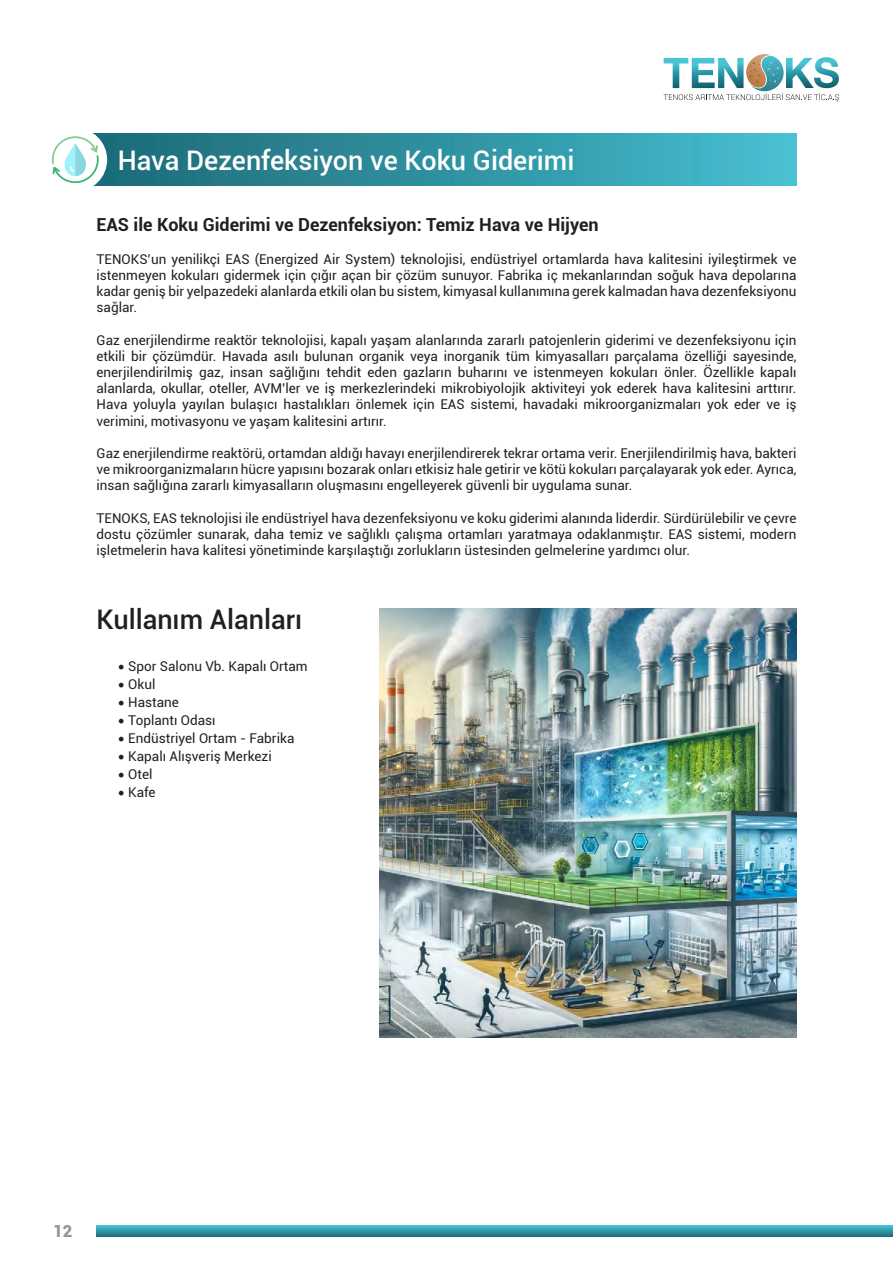
<style>
.page{position:relative;width:893px;height:1263px;background:#fff}
.page>*{position:absolute;margin:0;border:0;box-sizing:border-box;transform-origin:0 0}
.t1{font:500 27px "Roboto";color:#fff}
.t2{font:500 27px "Roboto";color:#231f20}
.t3{font:700 18px "Roboto";color:#231f20}
.t4{font:900 16.5px "Roboto";color:#939598}
.t5{font:13.5px/16.2px "Roboto";color:#231f20;text-align:justify}
.s1{font-family:"Minion Pro";font-size:18px}
</style>
<div class="page">
<svg style="left:664px;top:54px;width:175px;height:48px"></svg>
<svg style="left:96px;top:1225px;width:797px;height:12px"></svg>
<img style="left:380px;top:608px;width:416px;height:429px">
<div style="left:75px;top:134px;width:721px;height:52px;background:linear-gradient(to right,#1b6673,#46bed0)"></div>
<div style="left:43px;top:128px;width:64px;height:64px;background:#fff;border-radius:50%"></div>
<svg style="left:52px;top:135px;width:47px;height:49px"></svg>
<p class="t1" style="left:118px;top:141px;width:458px">Hava Dezenfeksiyon ve Koku Giderimi</p>
<p class="t3" style="left:97px;top:212px;width:504px">EAS ile Koku Giderimi ve Dezenfeksiyon: Temiz Hava ve Hijyen</p>
<p class="t5" style="left:97px;top:250px;width:701px">TENOKS’un yenilikçi EAS (Energized Air System) teknolojisi, endüstriyel ortamlarda hava kalitesini iyileştirmek ve istenmeyen kokuları gidermek için çığır açan bir çözüm sunuyor. Fabrika iç mekanlarından soğuk hava depolarına kadar geniş bir yelpazedeki alanlarda etkili olan bu sistem, kimyasal kullanımına gerek kalmadan hava dezenfeksiyonu sağlar.</p>
<p class="t5" style="left:97px;top:331px;width:701px">Gaz enerjilendirme reaktör teknolojisi, kapalı yaşam alanlarında zararlı patojenlerin giderimi ve dezenfeksiyonu için etkili bir çözümdür. Havada asılı bulunan organik veya inorganik tüm kimyasalları parçalama özelliği sayesinde, enerjilendirilmiş gaz, insan sağlığını tehdit eden gazların buharını ve istenmeyen kokuları önler. Özellikle kapalı alanlarda, okullar, oteller, AVM’ler ve iş merkezlerindeki mikrobiyolojik aktiviteyi yok ederek hava kalitesini arttırır.<br>Hava yoluyla yayılan bulaşıcı hastalıkları önlemek için EAS sistemi, havadaki mikroorganizmaları yok eder ve iş verimini, motivasyonu ve yaşam kalitesini artırır.</p>
<p class="t5" style="left:97px;top:445px;width:701px">Gaz enerjilendirme reaktörü, ortamdan aldığı havayı enerjilendirerek tekrar ortama verir. Enerjilendirilmiş hava, bakteri ve mikroorganizmaların hücre yapısını bozarak onları etkisiz hale getirir ve kötü kokuları parçalayarak yok eder. Ayrıca, insan sağlığına zararlı kimyasalların oluşmasını engelleyerek güvenli bir uygulama sunar.</p>
<p class="t5" style="left:97px;top:509px;width:701px">TENOKS, EAS teknolojisi ile endüstriyel hava dezenfeksiyonu ve koku giderimi alanında liderdir. Sürdürülebilir ve çevre dostu çözümler sunarak, daha temiz ve sağlıklı çalışma ortamları yaratmaya odaklanmıştır. EAS sistemi, modern işletmelerin hava kalitesi yönetiminde karşılaştığı zorlukların üstesinden gelmelerine yardımcı olur.</p>
<p class="t2" style="left:97px;top:600px;width:207px">Kullanım Alanları</p>
<p class="t5" style="left:118px;top:657px;width:191px"><span class="s1">•</span> Spor Salonu Vb. Kapalı Ortam</p>
<p class="t5" style="left:118px;top:675px;width:39px"><span class="s1">•</span> Okul</p>
<p class="t5" style="left:118px;top:693px;width:63px"><span class="s1">•</span> Hastane</p>
<p class="t5" style="left:118px;top:711px;width:99px"><span class="s1">•</span> Toplantı Odası</p>
<p class="t5" style="left:118px;top:729px;width:178px"><span class="s1">•</span> Endüstriyel Ortam - Fabrika</p>
<p class="t5" style="left:118px;top:747px;width:156px"><span class="s1">•</span> Kapalı Alışveriş Merkezi</p>
<p class="t5" style="left:118px;top:765px;width:36px"><span class="s1">•</span> Otel</p>
<p class="t5" style="left:118px;top:783px;width:39px"><span class="s1">•</span> Kafe</p>
<p class="t4" style="left:53px;top:1219px;width:21px">12</p>
</div>
